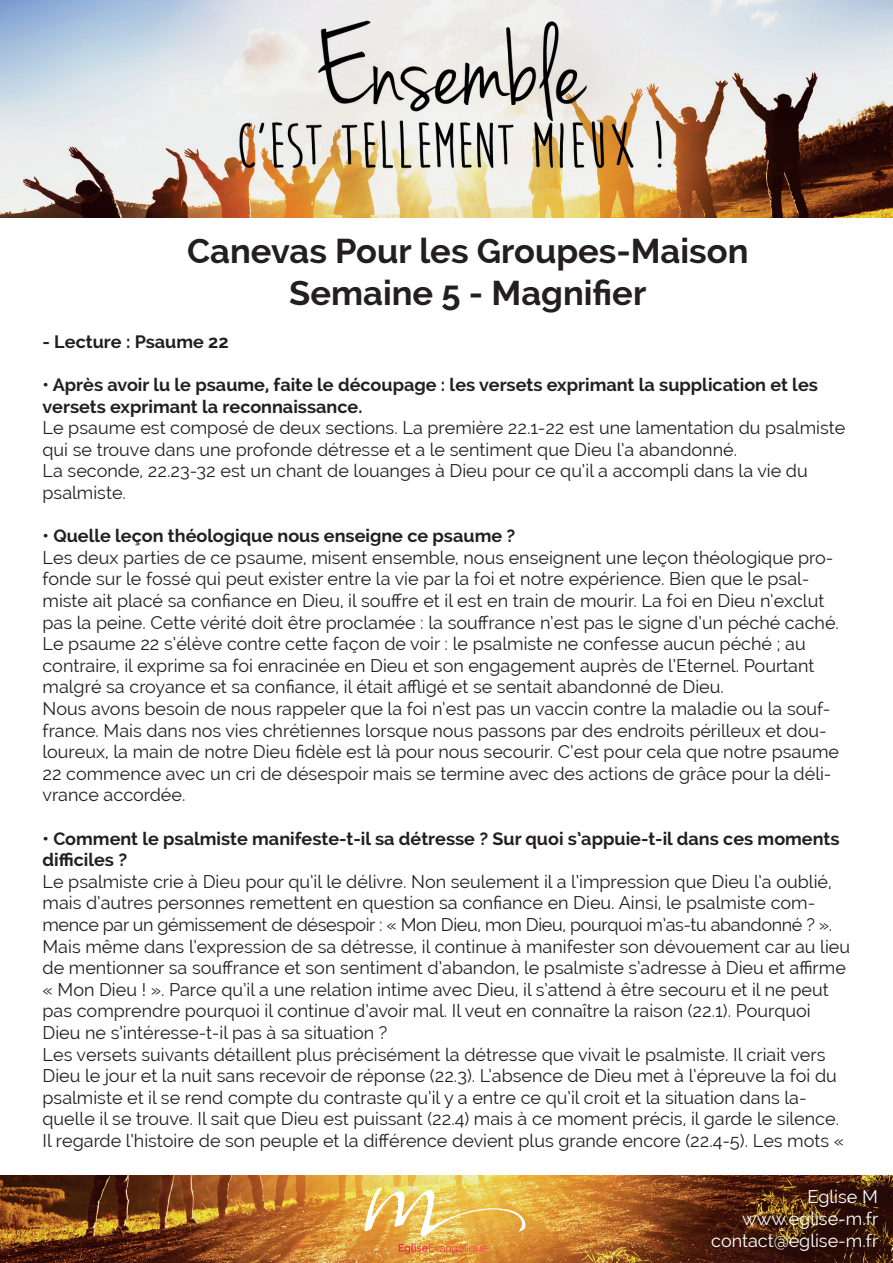
<style>
.page{position:relative;width:893px;height:1263px;background:#fff}
.page>*{position:absolute;margin:0;border:0;box-sizing:border-box;transform-origin:0 0}
.t1{font:700 34.5px/41.4px "Raleway";color:#231f20;text-align:center}
.t2{font:18px/21.6px "Raleway";color:#231f20}
.t3{font:700 18px/21.6px "Raleway";color:#231f20}
.t4{font:18px/21.6px "Raleway";color:#fff;text-align:right}
</style>
<div class="page">
<img style="left:0;top:1176px;width:893px;height:87px">
<img style="left:0;top:0;width:893px;height:217px">
<svg style="left:364px;top:1188px;width:165px;height:50px;background:#ebc466"></svg>
<svg style="left:399px;top:1244px;width:88px;height:10px"></svg>
<h1 class="t1" style="left:187px;top:230px;width:563px">Canevas Pour les Groupes-Maison<br>Semaine 5 - Magnifier</h1>
<p class="t3" style="left:43px;top:331px;width:188px">- Lecture : Psaume 22</p>
<p class="t3" style="left:43px;top:374px;width:777px">• Après avoir lu le psaume, faite le découpage : les versets exprimant la supplication et les versets exprimant la reconnaissance.</p>
<p class="t2" style="left:43px;top:417px;width:804px">Le psaume est composé de deux sections. La première 22.1-22 est une lamentation du psalmiste qui se trouve dans une profonde détresse et a le sentiment que Dieu l’a abandonné.<br>La seconde, 22.23-32 est un chant de louanges à Dieu pour ce qu’il a accompli dans la vie du psalmiste.</p>
<p class="t3" style="left:43px;top:525px;width:474px">• Quelle leçon théologique nous enseigne ce psaume ?</p>
<p class="t2" style="left:43px;top:547px;width:798px">Les deux parties de ce psaume, misent ensemble, nous enseignent une leçon théologique pro&shy;fonde sur le fossé qui peut exister entre la vie par la foi et notre expérience. Bien que le psal&shy;miste ait placé sa confiance en Dieu, il souffre et il est en train de mourir. La foi en Dieu n’exclut pas la peine. Cette vérité doit être proclamée : la souffrance n’est pas le signe d’un péché caché.<br>Le psaume 22 s’élève contre cette façon de voir : le psalmiste ne confesse aucun péché ; au contraire, il exprime sa foi enracinée en Dieu et son engagement auprès de l’Eternel. Pourtant malgré sa croyance et sa confiance, il était affligé et se sentait abandonné de Dieu.<br>Nous avons besoin de nous rappeler que la foi n’est pas un vaccin contre la maladie ou la souf&shy;france. Mais dans nos vies chrétiennes lorsque nous passons par des endroits périlleux et dou&shy;loureux, la main de notre Dieu fidèle est là pour nous secourir. C’est pour cela que notre psaume 22 commence avec un cri de désespoir mais se termine avec des actions de grâce pour la déli&shy;vrance accordée.</p>
<p class="t3" style="left:43px;top:827px;width:799px">• Comment le psalmiste manifeste-t-il sa détresse ? Sur quoi s’appuie-t-il dans ces moments difficiles ?</p>
<p class="t2" style="left:43px;top:871px;width:809px">Le psalmiste crie à Dieu pour qu’il le délivre. Non seulement il a l’impression que Dieu l’a oublié, mais d’autres personnes remettent en question sa confiance en Dieu. Ainsi, le psalmiste com&shy;mence par un gémissement de désespoir : « Mon Dieu, mon Dieu, pourquoi m’as-tu abandonné ? ».<br>Mais même dans l’expression de sa détresse, il continue à manifester son dévouement car au lieu de mentionner sa souffrance et son sentiment d’abandon, le psalmiste s’adresse à Dieu et affirme « Mon Dieu ! ». Parce qu’il a une relation intime avec Dieu, il s’attend à être secouru et il ne peut pas comprendre pourquoi il continue d’avoir mal. Il veut en connaître la raison (22.1). Pourquoi Dieu ne s’intéresse-t-il pas à sa situation ?<br>Les versets suivants détaillent plus précisément la détresse que vivait le psalmiste. Il criait vers Dieu le jour et la nuit sans recevoir de réponse (22.3). L’absence de Dieu met à l’épreuve la foi du psalmiste et il se rend compte du contraste qu’il y a entre ce qu’il croit et la situation dans la&shy;quelle il se trouve. Il sait que Dieu est puissant (22.4) mais à ce moment précis, il garde le silence.<br>Il regarde l’histoire de son peuple et la différence devient plus grande encore (22.4-5). Les mots «</p>
<p class="t4" style="left:711px;top:1186px;width:169px">Eglise M www.eglise-m.fr contact@eglise-m.fr</p>
</div>
